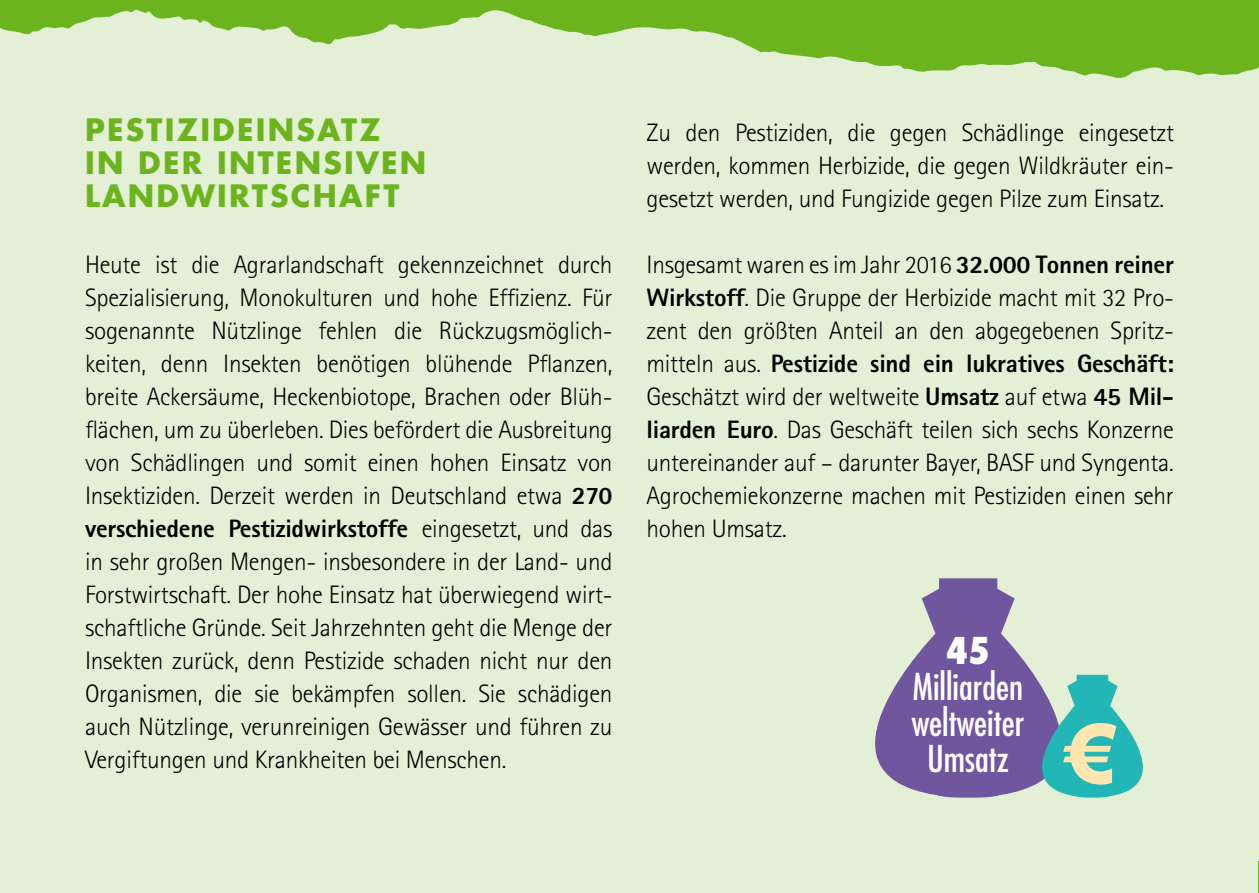
<style>
.page{position:relative;width:1259px;height:893px;background:#e4f0d5}
.page>*{position:absolute;margin:0;border:0;box-sizing:border-box;transform-origin:0 0}
.t1{font:condensed 36px/36px "Futura";color:#fff;text-align:center}
.t2{font:800 condensed 36px "Futura";color:#fff}
.t3{font:700 30px/33px "Futura";letter-spacing:.075em;color:#6cb41e}
.t4{font:300 25.2px/33px "Agfa Rotis Sans Serif";letter-spacing:-.01em;color:#000;text-align:justify}
.s1{font-weight:800}
</style>
<div class="page">
<svg style="left:0;top:0;width:1259px;height:78px;fill:#6cb41e"></svg>
<svg style="left:875px;top:578px;width:233px;height:220px;fill:#6f569f"></svg>
<svg style="left:1001px;top:675px;width:142px;height:123px"></svg>
<hr style="left:1258px;top:861px;width:1px;height:32px;background:#6cb41e">
<p class="t3" style="left:85px;top:112px;width:343px">PESTIZIDEINSATZ<br>IN DER INTENSIVEN<br>LANDWIRTSCHAFT</p>
<p class="t4" style="left:85px;top:248px;width:529px">Heute ist die Agrarlandschaft gekennzeichnet durch Spezialisierung, Monokulturen und hohe Effizienz. Für sogenannte Nützlinge fehlen die Rückzugsmöglich&shy;keiten, denn Insekten benötigen blühende Pflanzen, breite Ackersäume, Heckenbiotope, Brachen oder Blüh&shy;flächen, um zu überleben. Dies befördert die Ausbreitung von Schädlingen und somit einen hohen Einsatz von Insektiziden. Derzeit werden in Deutschland etwa <span class="s1">270 verschiedene Pestizidwirkstoffe</span> eingesetzt, und das in sehr großen Mengen- insbesondere in der Land- und Forstwirtschaft. Der hohe Einsatz hat überwiegend wirt&shy;schaftliche Gründe. Seit Jahrzehnten geht die Menge der Insekten zurück, denn Pestizide schaden nicht nur den Organismen, die sie bekämpfen sollen. Sie schädigen auch Nützlinge, verunreinigen Gewässer und führen zu Vergiftungen und Krankheiten bei Menschen.</p>
<p class="t4" style="left:646px;top:116px;width:529px">Zu den Pestiziden, die gegen Schädlinge eingesetzt werden, kommen Herbizide, die gegen Wildkräuter ein&shy;gesetzt werden, und Fungizide gegen Pilze zum Einsatz.</p>
<p class="t4" style="left:646px;top:248px;width:529px">Insgesamt waren es im Jahr 2016 <span class="s1">32.000 Tonnen reiner Wirkstoff</span>. Die Gruppe der Herbizide macht mit 32 Pro&shy;zent den größten Anteil an den abgegebenen Spritz&shy;mitteln aus. <span class="s1">Pestizide sind ein lukratives Geschäft:<br></span>Geschätzt wird der weltweite <span class="s1">Umsatz</span> auf etwa <span class="s1">45 Mil&shy;liarden Euro</span>. Das Geschäft teilen sich sechs Konzerne untereinander auf – darunter Bayer, BASF und Syngenta.<br>Agrochemiekonzerne machen mit Pestiziden einen sehr hohen Umsatz.</p>
<h1 class="t2" style="left:946px;top:627px;width:45px">45</h1>
<h1 class="t1" style="left:911px;top:669px;width:114px">Milliarden weltweiter<br>Umsatz</h1>
</div>
